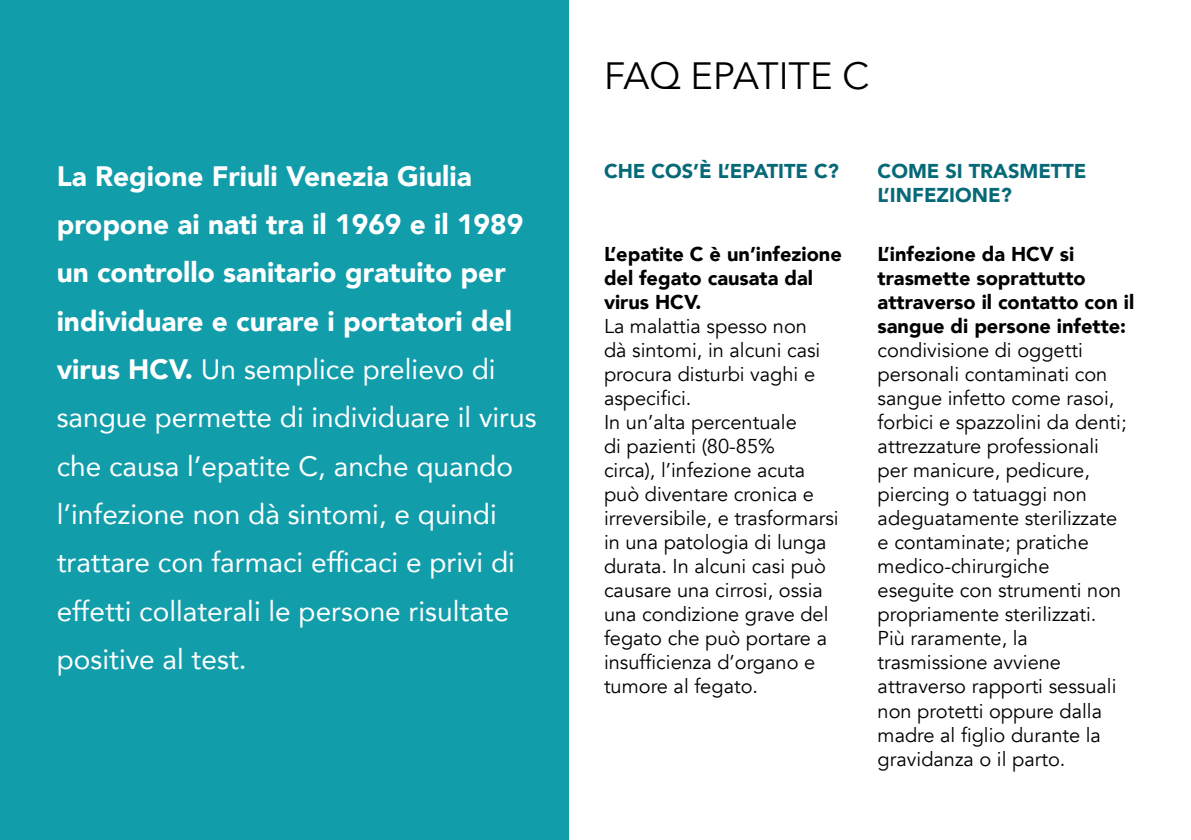
<style>
.page{position:relative;width:1191px;height:840px;background:#fff}
.page>*{position:absolute;margin:0;border:0;box-sizing:border-box;transform-origin:0 0}
.t1{font:38px "Avenir Next";letter-spacing:-.01em;color:#000}
.t2{font:28px/48.4px "Avenir";color:#fff}
.t3{font:20px/24px "Avenir";color:#000}
.t4{font:900 20px/24px "Avenir";color:#000}
.t5{font:900 20px/24px "Avenir";color:#066978}
.s1{font-weight:900}
</style>
<div class="page">
<div style="left:0;top:0;width:568px;height:839px;background:#129daa"></div>
<p class="t2" style="left:57px;top:151px;width:481px"><span class="s1">La Regione Friuli Venezia Giulia propone ai nati tra il 1969 e il 1989 un controllo sanitario gratuito per individuare e curare i portatori del virus HCV.</span> Un semplice prelievo di sangue permette di individuare il virus che causa l’epatite C, anche quando l’infezione non dà sintomi, e quindi trattare con farmaci efficaci e privi di effetti collaterali le persone risultate positive al test.</p>
<h1 class="t1" style="left:604px;top:44px;width:267px">FAQ EPATITE C</h1>
<p class="t5" style="left:604px;top:158px;width:236px">CHE COS’È L’EPATITE C?</p>
<p class="t4" style="left:604px;top:241px;width:239px">L’epatite C è un’infezione del fegato causata dal virus HCV.</p>
<p class="t3" style="left:604px;top:314px;width:236px">La malattia spesso non<br>dà sintomi, in alcuni casi procura disturbi vaghi e aspecifici.<br>In un’alta percentuale<br>di pazienti (80-85%<br>circa), l’infezione acuta può diventare cronica e irreversibile, e trasformarsi in una patologia di lunga durata. In alcuni casi può causare una cirrosi, ossia una condizione grave del fegato che può portare a insufficienza d’organo e tumore al fegato.</p>
<p class="t5" style="left:877px;top:158px;width:210px">COME SI TRASMETTE<br>L’INFEZIONE?</p>
<p class="t4" style="left:877px;top:241px;width:258px">L’infezione da HCV si trasmette soprattutto attraverso il contatto con il sangue di persone infette:</p>
<p class="t3" style="left:877px;top:338px;width:250px">condivisione di oggetti personali contaminati con sangue infetto come rasoi, forbici e spazzolini da denti; attrezzature professionali per manicure, pedicure, piercing o tatuaggi non adeguatamente sterilizzate e contaminate; pratiche medico-chirurgiche eseguite con strumenti non propriamente sterilizzati.<br>Più raramente, la trasmissione avviene attraverso rapporti sessuali non protetti oppure dalla madre al figlio durante la gravidanza o il parto.</p>
</div>
